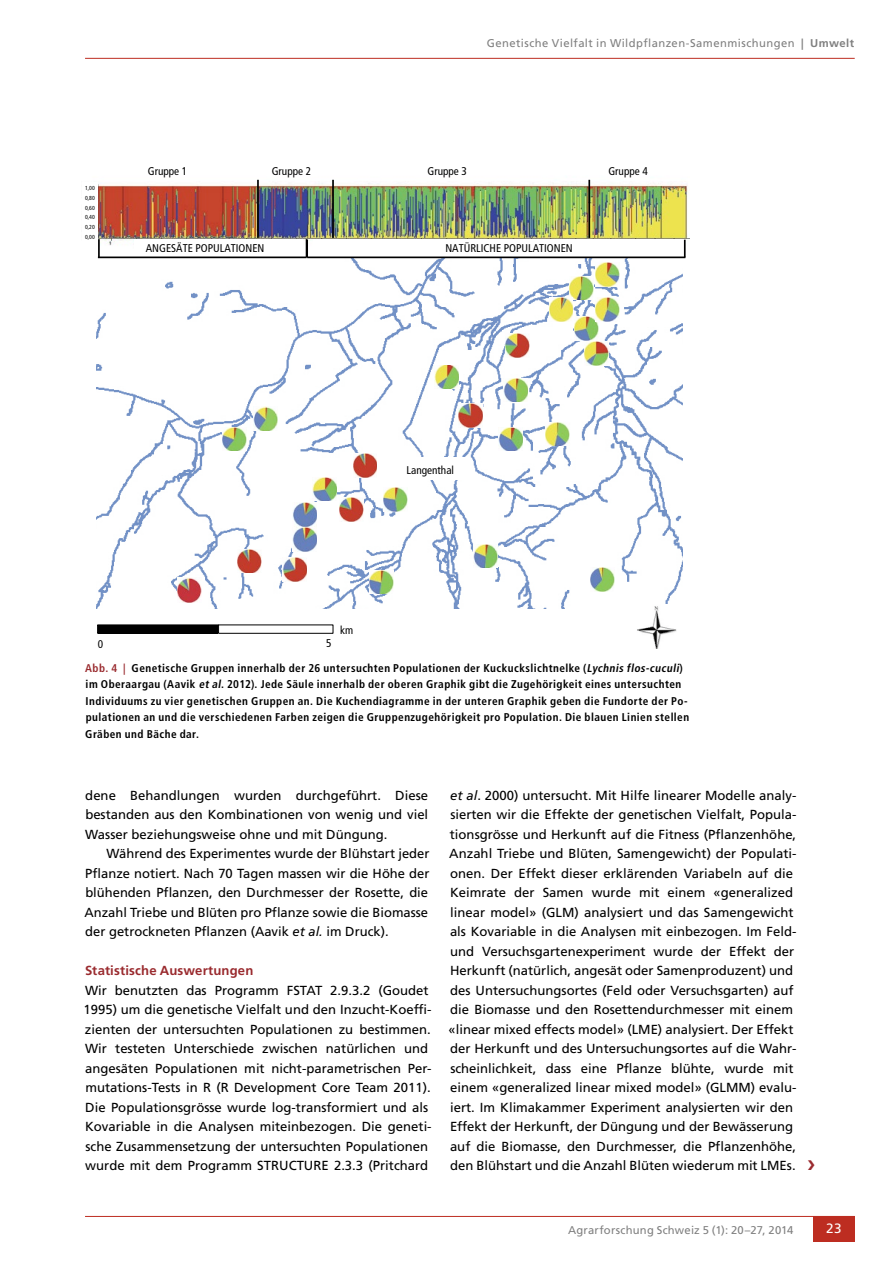
<style>
.page{position:relative;width:893px;height:1263px;background:#fff}
.page>*{position:absolute;margin:0;border:0;box-sizing:border-box;transform-origin:0 0}
.t1{font:13.5px "Frutiger LT Std";color:#fff}
.t2{font:13.2px/19.5px "Frutiger LT Std";color:#000}
.t3{font:700 13.2px "Frutiger LT Std";letter-spacing:.01em;color:#9a2b2f}
.t4{font:700 condensed 11.25px/16.5px "Frutiger LT Std";letter-spacing:.04em;color:#000}
.t5{font:11.25px "Frutiger LT Std";letter-spacing:.035em;color:#808080}
.t6{font:condensed 11.25px "Frutiger LT Std";color:#000}
.t7{font:condensed 5.85px/9.9px "Frutiger LT Std";color:#000;text-align:justify}
.s1{font-weight:700}
.s2{color:#9a2b2f}
.s3{font-style:italic}
</style>
<div class="page">
<hr style="left:85px;top:1216px;width:770px;height:1px;background:#bd2d21">
<div style="left:813px;top:1216px;width:42px;height:26px;background:#bd2d21"></div>
<hr style="left:85px;top:58px;width:770px;height:1px;background:#bd2d21">
<img style="left:97px;top:248px;width:586px;height:360px">
<img style="left:98px;top:179px;width:592px;height:69px">
<img style="left:634px;top:605px;width:46px;height:43px">
<div style="left:134px;top:239px;width:169px;height:18px;background:#fff"></div>
<hr style="left:257px;top:180px;width:2px;height:58px;background:#000">
<hr style="left:332px;top:180px;width:2px;height:58px;background:#000">
<hr style="left:588px;top:180px;width:2px;height:58px;background:#000">
<img style="left:177px;top:578px;width:24px;height:24px">
<img style="left:238px;top:549px;width:23px;height:24px">
<img style="left:283px;top:558px;width:24px;height:23px">
<img style="left:339px;top:497px;width:24px;height:24px">
<img style="left:353px;top:453px;width:24px;height:24px">
<img style="left:459px;top:403px;width:23px;height:24px">
<img style="left:505px;top:333px;width:24px;height:24px">
<img style="left:293px;top:502px;width:24px;height:49px">
<img style="left:499px;top:427px;width:24px;height:24px">
<img style="left:222px;top:427px;width:24px;height:24px">
<img style="left:254px;top:407px;width:24px;height:24px">
<img style="left:369px;top:570px;width:24px;height:24px">
<img style="left:504px;top:378px;width:24px;height:24px">
<img style="left:574px;top:316px;width:24px;height:24px">
<img style="left:313px;top:477px;width:24px;height:24px">
<img style="left:383px;top:487px;width:24px;height:24px">
<img style="left:474px;top:544px;width:24px;height:24px">
<img style="left:590px;top:568px;width:24px;height:23px">
<img style="left:435px;top:365px;width:24px;height:24px">
<img style="left:569px;top:276px;width:24px;height:24px">
<img style="left:584px;top:342px;width:24px;height:23px">
<img style="left:595px;top:298px;width:24px;height:24px">
<img style="left:595px;top:263px;width:24px;height:24px">
<img style="left:545px;top:422px;width:24px;height:24px">
<img style="left:549px;top:298px;width:24px;height:24px">
<hr style="left:98px;top:257px;width:209px;height:1px;background:#000">
<svg style="left:98px;top:239px;width:2px;height:18px"></svg>
<div style="left:313px;top:239px;width:372px;height:18px;background:#fff"></div>
<hr style="left:307px;top:257px;width:378px;height:1px;background:#000">
<svg style="left:684px;top:240px;width:2px;height:17px"></svg>
<svg style="left:306px;top:239px;width:2px;height:18px"></svg>
<div style="left:401px;top:457px;width:69px;height:23px;background:#fff"></div>
<div style="left:98px;top:625px;width:121px;height:8px;background:#000"></div>
<div style="left:97px;top:625px;width:122px;height:9px;border:1px solid #000"></div>
<div style="left:218px;top:625px;width:115px;height:9px;border:1px solid #000"></div>
<div style="left:82px;top:182px;width:16px;height:69px;background:#fff"></div>
<p class="t5" style="left:487px;top:36px;width:369px">Genetische Vielfalt in Wildpflanzen-Samenmischungen <span class="s1">| Umwelt</span></p>
<p class="t7" style="left:85px;top:183px;width:11px">1,00<br>0,80<br>0,60<br>0,40<br>0,20<br>0,00</p>
<p class="t6" style="left:148px;top:165px;width:41px">Gruppe 1</p>
<p class="t6" style="left:272px;top:165px;width:41px">Gruppe 2</p>
<p class="t6" style="left:427px;top:165px;width:41px">Gruppe 3</p>
<p class="t6" style="left:608px;top:165px;width:41px">Gruppe 4</p>
<p class="t6" style="left:146px;top:242px;width:120px">ANGESÄTE POPULATIONEN</p>
<p class="t6" style="left:445px;top:242px;width:129px">NATÜRLICHE POPULATIONEN</p>
<p class="t6" style="left:407px;top:463px;width:49px">Langenthal</p>
<p class="t6" style="left:340px;top:623px;width:15px">km</p>
<p class="t6" style="left:98px;top:638px;width:7px">0</p>
<p class="t6" style="left:326px;top:636px;width:7px">5</p>
<p class="t4" style="left:85px;top:659px;width:606px"><span class="s2">Abb. 4 |</span> Genetische Gruppen innerhalb der 26 untersuchten Populationen der Kuckuckslichtnelke (<span class="s3">Lychnis flos-cuculi</span>) im Oberaargau (Aavik <span class="s3">et al</span>. 2012). Jede Säule innerhalb der oberen Graphik gibt die Zugehörigkeit eines untersuchten Individuums zu vier genetischen Gruppen an. Die Kuchendiagramme in der unteren Graphik geben die Fundorte der Po&shy;pulationen an und die verschiedenen Farben zeigen die Gruppenzugehörigkeit pro Population. Die blauen Linien stellen Gräben und Bäche dar.</p>
<p class="t2" style="left:85px;top:785px;width:345px;text-align:justify">dene Behandlungen wurden durchgeführt. Diese bestanden aus den Kombinationen von wenig und viel Wasser beziehungsweise ohne und mit Düngung.</p>
<p class="t2" style="left:84px;top:844px;width:347px;text-align:justify;text-indent:22px">Während des Experimentes wurde der Blühstart jeder Pflanze notiert. Nach 70 Tagen massen wir die Höhe der blühenden Pflanzen, den Durchmesser der Rosette, die Anzahl Triebe und Blüten pro Pflanze sowie die Biomasse der getrockneten Pflanzen (Aavik <span class="s3">et al.</span> im Druck).</p>
<p class="t3" style="left:85px;top:963px;width:170px">Statistische Auswertungen</p>
<p class="t2" style="left:84px;top:980px;width:350px">Wir benutzten das Programm FSTAT 2.9.3.2 (Goudet 1995) um die genetische Vielfalt und den Inzucht-Koeffi&shy;zienten der untersuchten Populationen zu bestimmen.<br>Wir testeten Unterschiede zwischen natürlichen und angesäten Populationen mit nicht-parametrischen Per&shy;mutations-Tests in R (R Development Core Team 2011).<br>Die Populationsgrösse wurde log-transformiert und als Kovariable in die Analysen miteinbezogen. Die geneti&shy;sche Zusammensetzung der untersuchten Populationen wurde mit dem Programm STRUCTURE 2.3.3 (Pritchard</p>
<p class="t2" style="left:448px;top:785px;width:350px"><span class="s3">et al</span>. 2000) untersucht. Mit Hilfe linearer Modelle analy&shy;sierten wir die Effekte der genetischen Vielfalt, Popula&shy;tionsgrösse und Herkunft auf die Fitness (Pflanzenhöhe, Anzahl Triebe und Blüten, Samengewicht) der Populati&shy;onen. Der Effekt dieser erklärenden Variabeln auf die Keimrate der Samen wurde mit einem «generalized linear model» (GLM) analysiert und das Samengewicht als Kovariable in die Analysen mit einbezogen. Im Feld&shy;und Versuchsgartenexperiment wurde der Effekt der Herkunft (natürlich, angesät oder Samenproduzent) und des Untersuchungsortes (Feld oder Versuchsgarten) auf die Biomasse und den Rosettendurchmesser mit einem «linear mixed effects model» (LME) analysiert. Der Effekt der Herkunft und des Untersuchungsortes auf die Wahr&shy;scheinlichkeit, dass eine Pflanze blühte, wurde mit einem «generalized linear mixed model» (GLMM) evalu&shy;iert. Im Klimakammer Experiment analysierten wir den Effekt der Herkunft, der Düngung und der Bewässerung auf die Biomasse, den Durchmesser, die Pflanzenhöhe, den Blühstart und die Anzahl Blüten wiederum mit LMEs.</p>
<p class="t5" style="left:568px;top:1223px;width:227px">Agrarforschung Schweiz 5 (1): 20–27, 2014</p>
<p class="t1" style="left:826px;top:1221px;width:17px">23</p>
</div>
